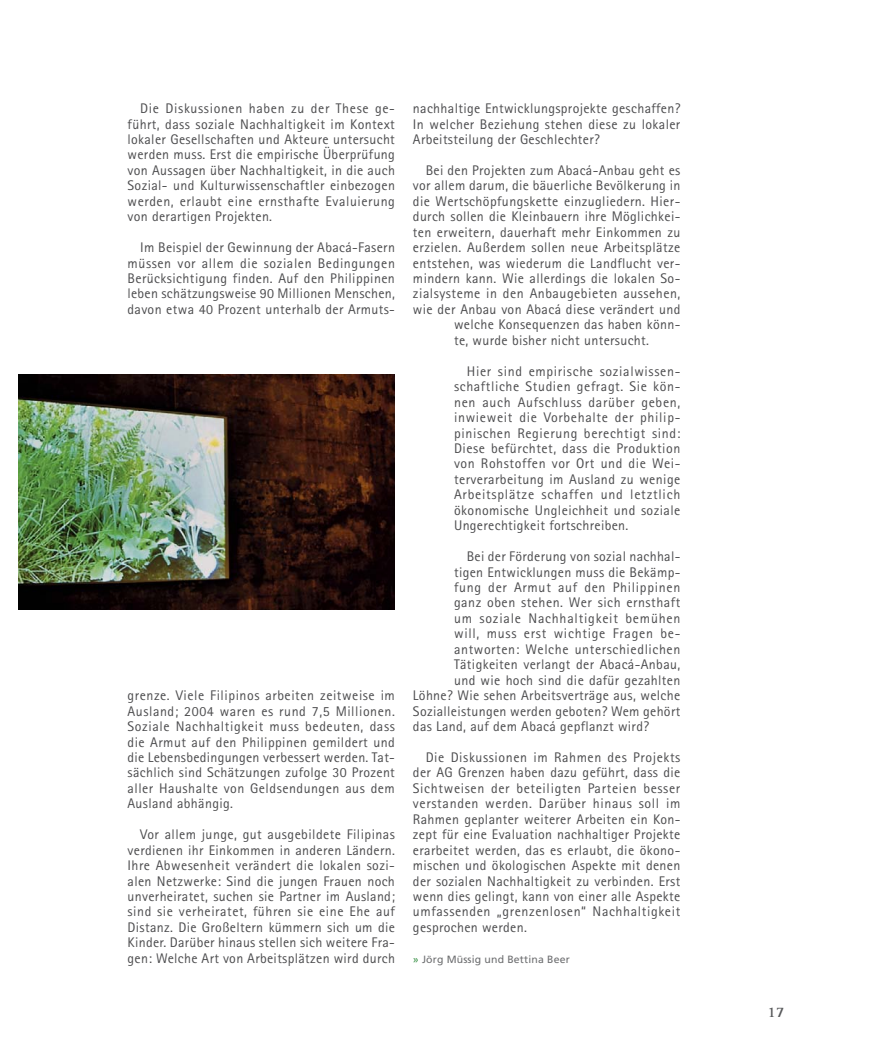
<style>
.page{position:relative;width:893px;height:1063px;background:#fff}
.page>*{position:absolute;margin:0;border:0;box-sizing:border-box;transform-origin:0 0}
.t1{font:700 15px "Rotis Serif";color:#58595b}
.t2{font:13.95px/15.5px "Rotis Sans Serif";letter-spacing:.025em;color:#4c4c4e;text-align:justify}
.t3{font:13.95px "Rotis Sans Serif";letter-spacing:.05em;color:#4c4c4e}
.t4{font:13.95px "Rotis Sans Serif";letter-spacing:.055em;color:#4c4c4e}
.t5{font:10.5px "Frutiger";letter-spacing:.015em;color:#6d6e70}
.s1{color:#3c9349}
</style>
<div class="page">
<img style="left:18px;top:374px;width:377px;height:236px">
<p class="t2" style="left:128px;top:102px;width:269px;text-indent:13px">Die Diskussionen haben zu der These ge&shy;führt, dass soziale Nachhaltigkeit im Kontext lokaler Gesellschaften und Akteure untersucht werden muss. Erst die empirische Überprüfung von Aussagen über Nachhaltigkeit, in die auch Sozial- und Kulturwissenschaftler einbezogen werden, erlaubt eine ernsthafte Evaluierung von derartigen Projekten.</p>
<p class="t2" style="left:128px;top:241px;width:269px;text-indent:13px">Im Beispiel der Gewinnung der Abacá-Fasern müssen vor allem die sozialen Bedingungen Berücksichtigung finden. Auf den Philippinen leben schätzungsweise 90 Millionen Menschen, davon etwa 40 Prozent unterhalb der Armuts-</p>
<p class="t2" style="left:128px;top:689px;width:269px">grenze. Viele Filipinos arbeiten zeitweise im Ausland; 2004 waren es rund 7,5 Millionen.<br>Soziale Nachhaltigkeit muss bedeuten, dass die Armut auf den Philippinen gemildert und die Lebensbedingungen verbessert werden. Tat&shy;sächlich sind Schätzungen zufolge 30 Prozent aller Haushalte von Geldsendungen aus dem Ausland abhängig.</p>
<p class="t2" style="left:128px;top:828px;width:269px;text-indent:13px">Vor allem junge, gut ausgebildete Filipinas verdienen ihr Einkommen in anderen Ländern.<br>Ihre Abwesenheit verändert die lokalen sozi&shy;alen Netzwerke: Sind die jungen Frauen noch unverheiratet, suchen sie Partner im Ausland; sind sie verheiratet, führen sie eine Ehe auf Distanz. Die Großeltern kümmern sich um die Kinder. Darüber hinaus stellen sich weitere Fra&shy;gen: Welche Art von Arbeitsplätzen wird durch</p>
<p class="t2" style="left:413px;top:102px;width:269px">nachhaltige Entwicklungsprojekte geschaffen?<br>In welcher Beziehung stehen diese zu lokaler Arbeitsteilung der Geschlechter?</p>
<p class="t2" style="left:426px;top:164px;width:256px">Bei den Projekten zum Abacá-Anbau geht es</p>
<p class="t2" style="left:413px;top:179px;width:269px">vor allem darum, die bäuerliche Bevölkerung in</p>
<p class="t2" style="left:413px;top:195px;width:269px">die Wertschöpfungskette einzugliedern. Hier-</p>
<p class="t2" style="left:413px;top:210px;width:269px">durch sollen die Kleinbauern ihre Möglichkei-</p>
<p class="t2" style="left:413px;top:226px;width:269px">ten erweitern, dauerhaft mehr Einkommen zu</p>
<p class="t2" style="left:413px;top:241px;width:269px">erzielen. Außerdem sollen neue Arbeitsplätze</p>
<p class="t2" style="left:413px;top:257px;width:269px">entstehen, was wiederum die Landflucht ver-</p>
<p class="t2" style="left:413px;top:272px;width:269px">mindern kann. Wie allerdings die lokalen So-</p>
<p class="t2" style="left:413px;top:287px;width:269px">zialsysteme in den Anbaugebieten aussehen,</p>
<p class="t2" style="left:413px;top:303px;width:269px">wie der Anbau von Abacá diese verändert und</p>
<p class="t2" style="left:454px;top:318px;width:228px">welche Konsequenzen das haben könn-</p>
<p class="t2" style="left:454px;top:334px;width:196px">te, wurde bisher nicht untersucht.</p>
<p class="t2" style="left:454px;top:365px;width:228px;text-indent:13px">Hier sind empirische sozialwissen&shy;schaftliche Studien gefragt. Sie kön&shy;nen auch Aufschluss darüber geben, inwieweit die Vorbehalte der philip&shy;pinischen Regierung berechtigt sind:<br>Diese befürchtet, dass die Produktion von Rohstoffen vor Ort und die Wei&shy;terverarbeitung im Ausland zu wenige Arbeitsplätze schaffen und letztlich ökonomische Ungleichheit und soziale Ungerechtigkeit fortschreiben.</p>
<p class="t2" style="left:467px;top:550px;width:215px">Bei der Förderung von sozial nachhal-</p>
<p class="t2" style="left:454px;top:566px;width:228px">tigen Entwicklungen muss die Bekämp-</p>
<p class="t3" style="left:454px;top:582px;width:228px">fung der Armut auf den Philippinen</p>
<p class="t2" style="left:454px;top:596px;width:228px">ganz oben stehen. Wer sich ernsthaft</p>
<p class="t4" style="left:454px;top:613px;width:228px">um soziale Nachhaltigkeit bemühen</p>
<p class="t3" style="left:454px;top:629px;width:228px">will, muss erst wichtige Fragen be-</p>
<p class="t2" style="left:454px;top:643px;width:228px">antworten: Welche unterschiedlichen</p>
<p class="t2" style="left:454px;top:658px;width:228px">Tätigkeiten verlangt der Abacá-Anbau,</p>
<p class="t2" style="left:454px;top:674px;width:228px">und wie hoch sind die dafür gezahlten</p>
<p class="t2" style="left:413px;top:689px;width:269px">Löhne? Wie sehen Arbeitsverträge aus, welche</p>
<p class="t2" style="left:413px;top:705px;width:269px">Sozialleistungen werden geboten? Wem gehört</p>
<p class="t2" style="left:413px;top:720px;width:238px">das Land, auf dem Abacá gepflanzt wird?</p>
<p class="t2" style="left:413px;top:751px;width:269px;text-indent:13px">Die Diskussionen im Rahmen des Projekts der AG Grenzen haben dazu geführt, dass die Sichtweisen der beteiligten Parteien besser verstanden werden. Darüber hinaus soll im Rahmen geplanter weiterer Arbeiten ein Kon&shy;zept für eine Evaluation nachhaltiger Projekte erarbeitet werden, das es erlaubt, die ökono&shy;mischen und ökologischen Aspekte mit denen der sozialen Nachhaltigkeit zu verbinden. Erst wenn dies gelingt, kann von einer alle Aspekte umfassenden „grenzenlosen“ Nachhaltigkeit gesprochen werden.</p>
<p class="t5" style="left:413px;top:955px;width:158px"><span class="s1">»</span> Jörg Müssig und Bettina Beer</p>
<p class="t1" style="left:767px;top:1006px;width:18px">17</p>
</div>
